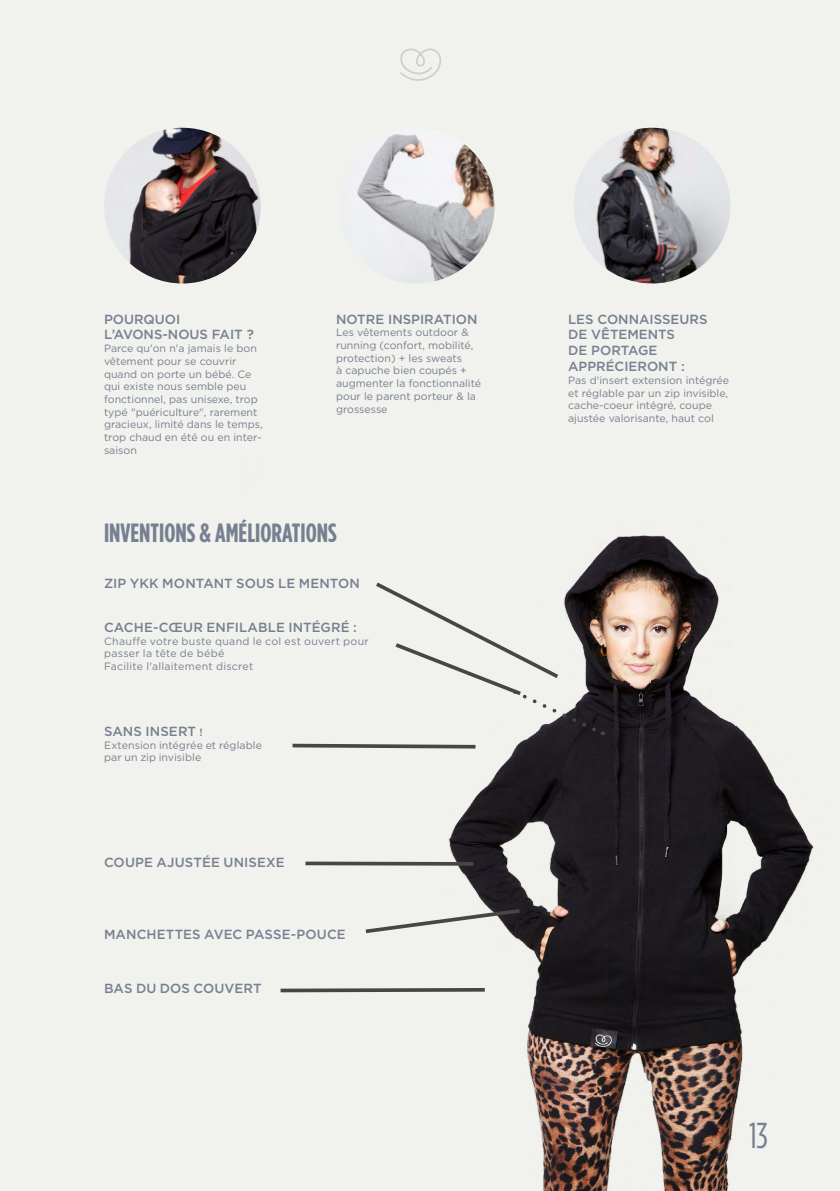
<style>
.page{position:relative;width:840px;height:1191px;background:#fff}
.page>*{position:absolute;margin:0;border:0;box-sizing:border-box;transform-origin:0 0}
.t1{font:36px "Gotham Condensed";color:#768090}
.t2{font:700 26.4px "Gotham Condensed";color:#768090}
.t3{font:500 13.2px/15.8px "Gotham";color:#768090}
.t4{font:10.6px/12.8px "Gotham";color:#768090}
.t5{font:10.6px/12.8px "Gotham";letter-spacing:.025em;color:#768090}
.s1{font-size:10.6px}
</style>
<div class="page">
<div style="left:0;top:0;width:839px;height:1191px;background:#f1f1ed"></div>
<img style="left:305px;top:535px;width:509px;height:656px">
<svg style="left:292px;top:742px;width:187px;height:8px"></svg>
<svg style="left:361px;top:906px;width:162px;height:29px"></svg>
<svg style="left:280px;top:986px;width:208px;height:8px"></svg>
<svg style="left:305px;top:861px;width:168px;height:4px"></svg>
<svg style="left:372px;top:579px;width:231px;height:157px"></svg>
<img style="left:104px;top:128px;width:156px;height:155px;border-radius:78px">
<img style="left:338px;top:128px;width:156px;height:155px;border-radius:78px">
<img style="left:573px;top:128px;width:157px;height:155px;border-radius:78px">
<p class="t3" style="left:104px;top:311px;width:151px">POURQUOI<br>L’AVONS-NOUS FAIT ?</p>
<p class="t4" style="left:104px;top:342px;width:160px">Parce qu'on n'a jamais le bon vêtement pour se couvrir quand on porte un bébé. Ce qui existe nous semble peu fonctionnel, pas unisexe, trop typé "puériculture", rarement gracieux, limité dans le temps, trop chaud en été ou en inter&shy;saison</p>
<p class="t3" style="left:336px;top:311px;width:143px">NOTRE INSPIRATION</p>
<p class="t4" style="left:336px;top:326px;width:146px">Les vêtements outdoor &amp; running (confort, mobilité, protection) + les sweats<br>à capuche bien coupés + augmenter la fonctionnalité pour le parent porteur &amp; la grossesse</p>
<h2 class="t2" style="left:104px;top:517px;width:234px">INVENTIONS &amp; AMÉLIORATIONS</h2>
<p class="t3" style="left:104px;top:575px;width:257px">ZIP YKK MONTANT SOUS LE MENTON</p>
<p class="t3" style="left:104px;top:619px;width:254px">CACHE-CŒUR ENFILABLE INTÉGRÉ :</p>
<p class="t5" style="left:104px;top:634px;width:266px">Chauffe votre buste quand le col est ouvert pour passer la tête de bébé<br>Facilite l'allaitement discret</p>
<p class="t3" style="left:104px;top:723px;width:100px">SANS INSERT <span class="s1">!</span></p>
<p class="t4" style="left:104px;top:738px;width:159px">Extension intégrée et réglable par un zip invisible</p>
<p class="t3" style="left:104px;top:854px;width:182px">COUPE AJUSTÉE UNISEXE</p>
<p class="t3" style="left:104px;top:926px;width:243px">MANCHETTES AVEC PASSE-POUCE</p>
<p class="t3" style="left:104px;top:980px;width:159px">BAS DU DOS COUVERT</p>
<p class="t3" style="left:568px;top:311px;width:141px">LES CONNAISSEURS<br>DE VÊTEMENTS<br>DE PORTAGE<br>APPRÉCIERONT :</p>
<p class="t4" style="left:568px;top:373px;width:162px">Pas d'insert extension intégrée et réglable par un zip invisible, cache-coeur intégré, coupe ajustée valorisante, haut col</p>
<h1 class="t1" style="left:748px;top:1114px;width:20px">13</h1>
</div>
